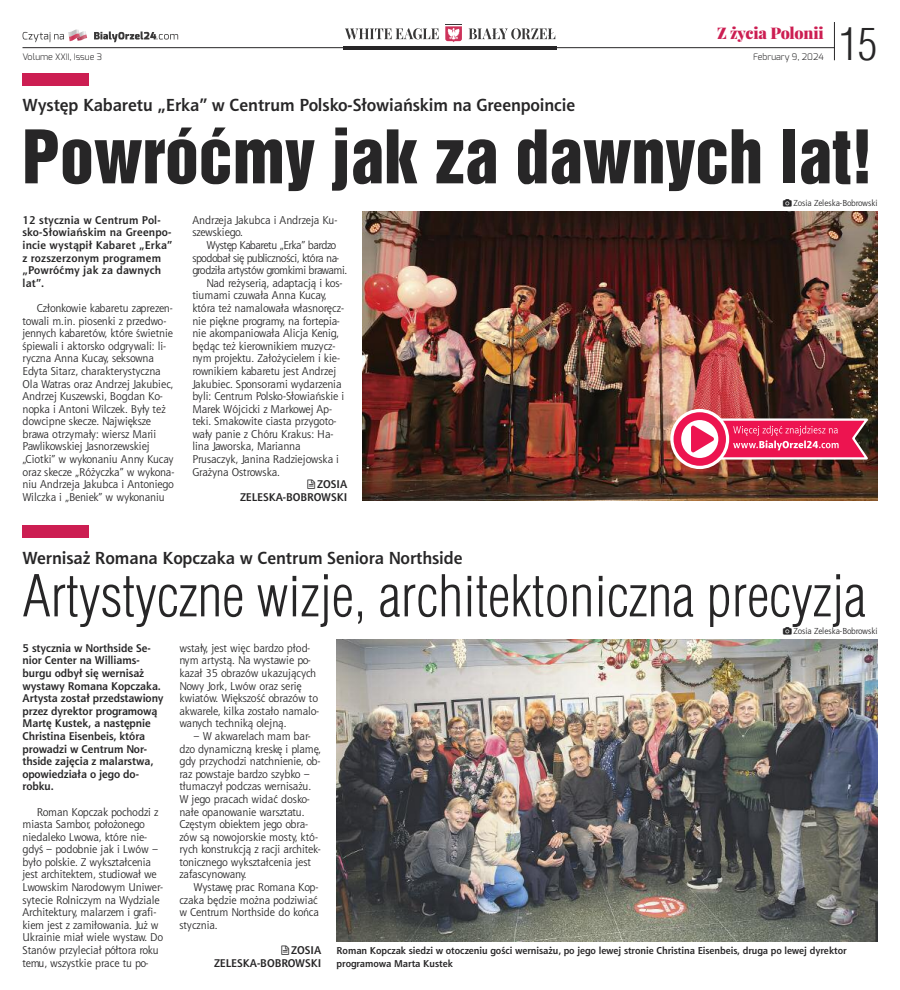
<style>
.page{position:relative;width:900px;height:990px;background:#fff}
.page>*{position:absolute;margin:0;border:0;box-sizing:border-box;transform-origin:0 0}
.t1{font:67.5px "Switzerland Inserat";color:#272627}
.t2{font:300 56.25px "Switzerland Cond";color:#272627}
.t3{font:300 43.62px "Switzerland Cond";color:#272627}
.t4{font:700 17.5px "Aerton EFN";color:#272627}
.t5{font:900 15.62px "Playfair Display";letter-spacing:-.015em;color:#cc1e52}
.t6{font:11.25px/12.6px "Aerton EFN";color:#272627}
.t7{font:700 11.25px/12.6px "Aerton EFN";color:#272627;text-align:right}
.t8{font:700 11.25px/12.6px "Aerton EFN";letter-spacing:.02em;color:#272627}
.t9{font:11.25px "Aerton EFN";letter-spacing:-.03em;color:#272627}
.t10{font:700 10px/12.6px "Aerton EFN";color:#272627}
.t11{font:300 9px "Exo";color:#272627}
.t12{font:8.75px "Aerton EFN";color:#272627}
</style>
<div class="page">
<div style="left:22px;top:526px;width:67px;height:12px;background:#cc1e52"></div>
<img style="left:337px;top:639px;width:540px;height:302px">
<div style="left:22px;top:73px;width:67px;height:12px;background:#cc1e52"></div>
<img style="left:363px;top:212px;width:514px;height:289px">
<svg style="left:670px;top:409px;width:59px;height:60px"></svg>
<svg style="left:674px;top:412px;width:195px;height:54px;background:#cf4f6e"></svg>
<hr style="left:343px;top:46px;width:214px;height:3px;background:#272627">
<hr style="left:834px;top:22px;width:1px;height:38px;background:#272627">
<svg style="left:23px;top:30px;width:64px;height:12px"></svg>
<svg style="left:94px;top:31px;width:84px;height:11px"></svg>
<svg style="left:345px;top:28px;width:94px;height:11px"></svg>
<svg style="left:469px;top:28px;width:86px;height:11px"></svg>
<svg style="left:445px;top:26px;width:17px;height:16px"></svg>
<hr style="left:22px;top:47px;width:813px;height:1px;background:#272627">
<h3 class="t5" style="left:717px;top:25px;width:108px">Z życia Polonii</h3>
<p class="t11" style="left:23px;top:51px;width:81px">Volume XXII, Issue 3</p>
<p class="t11" style="left:753px;top:51px;width:72px">February 9, 2024</p>
<h3 class="t3" style="left:839px;top:19px;width:40px">15</h3>
<h3 class="t4" style="left:22px;top:98px;width:554px">Występ Kabaretu „Erka” w Centrum Polsko-Słowiańskim na Greenpoincie</h3>
<h1 class="t1" style="left:22px;top:115px;width:852px">Powróćmy jak za dawnych lat!</h1>
<p class="t12" style="left:793px;top:200px;width:86px">Zosia Zeleska-Bobrowski</p>
<p class="t8" style="left:22px;top:215px;width:151px">12 stycznia w Centrum Pol&shy;sko-Słowiańskim na Greenpo&shy;incie wystąpił Kabaret „Erka” z rozszerzonym programem „Powróćmy jak za dawnych lat”.</p>
<p class="t6" style="left:22px;top:303px;width:154px;text-indent:14px">Członkowie kabaretu zaprezen&shy;towali m.in. piosenki z przedwo&shy;jennych kabaretów, które świetnie śpiewali i aktorsko odgrywali: li&shy;ryczna Anna Kucay, seksowna<br>Edyta Sitarz, charakterystyczna<br>Ola Watras oraz Andrzej Jakubiec,<br>Andrzej Kuszewski, Bogdan Ko&shy;nopka i Antoni Wilczek. Były też dowcipne skecze. Największe brawa otrzymały: wiersz Marii<br>Pawlikowskiej Jasnorzewskiej „Ciotki” w wykonaniu Anny Kucay oraz skecze „Różyczka” w wykona&shy;niu Andrzeja Jakubca i Antoniego<br>Wilczka i „Beniek” w wykonaniu</p>
<p class="t6" style="left:192px;top:215px;width:147px">Andrzeja Jakubca i Andrzeja Ku&shy;szewskiego.</p>
<p class="t9" style="left:207px;top:241px;width:131px">Występ Kabaretu „Erka” bardzo</p>
<p class="t9" style="left:192px;top:253px;width:148px">spodobał się publiczności, która na-</p>
<p class="t9" style="left:192px;top:266px;width:156px">grodziła artystów gromkimi brawami.</p>
<p class="t6" style="left:207px;top:278px;width:138px">Nad reżyserią, adaptacją i kos-</p>
<p class="t6" style="left:192px;top:290px;width:136px">tiumami czuwała Anna Kucay,</p>
<p class="t6" style="left:192px;top:303px;width:153px">która też namalowała własnoręcz-</p>
<p class="t6" style="left:192px;top:315px;width:149px">nie piękne programy, na fortepia-</p>
<p class="t6" style="left:192px;top:328px;width:148px">nie akompaniowała Alicja Kenig,</p>
<p class="t6" style="left:192px;top:340px;width:145px">będąc też kierownikiem muzycz-</p>
<p class="t6" style="left:192px;top:353px;width:149px">nym projektu. Założycielem i kie-</p>
<p class="t6" style="left:192px;top:366px;width:145px">rownikiem kabaretu jest Andrzej</p>
<p class="t6" style="left:192px;top:378px;width:151px">Jakubiec. Sponsorami wydarzenia</p>
<p class="t6" style="left:192px;top:391px;width:153px">byli: Centrum Polsko-Słowiańskie i</p>
<p class="t6" style="left:192px;top:403px;width:141px">Marek Wójcicki z Markowej Ap-</p>
<p class="t6" style="left:192px;top:416px;width:146px">teki. Smakowite ciasta przygoto-</p>
<p class="t6" style="left:192px;top:429px;width:143px">wały panie z Chóru Krakus: Ha-</p>
<p class="t6" style="left:192px;top:441px;width:110px">lina Jaworska, Marianna</p>
<p class="t6" style="left:192px;top:454px;width:148px">Prusaczyk, Janina Radziejowska i</p>
<p class="t6" style="left:192px;top:466px;width:89px">Grażyna Ostrowska.</p>
<p class="t7" style="left:240px;top:479px;width:109px">ZOSIA<br>ZELESKA-BOBROWSKI</p>
<h3 class="t4" style="left:22px;top:551px;width:442px">Wernisaż Romana Kopczaka w Centrum Seniora Northside</h3>
<h2 class="t2" style="left:22px;top:563px;width:845px">Artystyczne wizje, architektoniczna precyzja</h2>
<p class="t12" style="left:793px;top:627px;width:86px">Zosia Zeleska-Bobrowski</p>
<p class="t7" style="left:22px;top:643px;width:143px;text-align:left">5 stycznia w Northside Se&shy;nior Center na Williams&shy;burgu odbył się wernisaż wystawy Romana Kopczaka.<br>Artysta został przedstawiony przez dyrektor programową<br>Martę Kustek, a następnie<br>Christina Eisenbeis, która prowadzi w Centrum Nor&shy;thside zajęcia z malarstwa, opowiedziała o jego do&shy;robku.</p>
<p class="t6" style="left:22px;top:806px;width:142px;text-indent:14px">Roman Kopczak pochodzi z miasta Sambor, położonego niedaleko Lwowa, które nie&shy;gdyś – podobnie jak i Lwów – było polskie. Z wykształcenia jest architektem, studiował we<br>Lwowskim Narodowym Uniwer&shy;sytecie Rolniczym na Wydziale<br>Architektury, malarzem i grafi&shy;kiem jest z zamiłowania. Już w<br>Ukrainie miał wiele wystaw. Do<br>Stanów przyleciał półtora roku temu, wszystkie prace tu po-</p>
<p class="t6" style="left:179px;top:643px;width:141px">wstały, jest więc bardzo płod&shy;nym artystą. Na wystawie po&shy;kazał 35 obrazów ukazujących<br>Nowy Jork, Lwów oraz serię kwiatów. Większość obrazów to akwarele, kilka zostało namalo&shy;wanych techniką olejną.</p>
<p class="t6" style="left:179px;top:731px;width:143px;text-indent:14px">– W akwarelach mam bar&shy;dzo dynamiczną kreskę i plamę, gdy przychodzi natchnienie, ob&shy;raz powstaje bardzo szybko – tłumaczył podczas wernisażu.<br>W jego pracach widać dosko&shy;nałe opanowanie warsztatu.<br>Częstym obiektem jego obra&shy;zów są nowojorskie mosty, któ&shy;rych konstrukcją z racji architek&shy;tonicznego wykształcenia jest zafascynowany.</p>
<p class="t6" style="left:179px;top:882px;width:141px;text-align:justify;text-indent:14px">Wystawę prac Romana Kop&shy;czaka będzie można podziwiać w Centrum Northside do końca stycznia.</p>
<p class="t7" style="left:214px;top:945px;width:109px">ZOSIA<br>ZELESKA-BOBROWSKI</p>
<p class="t10" style="left:337px;top:945px;width:512px">Roman Kopczak siedzi w otoczeniu gości wernisażu, po jego lewej stronie Christina Eisenbeis, druga po lewej dyrektor programowa Marta Kustek</p>
</div>
